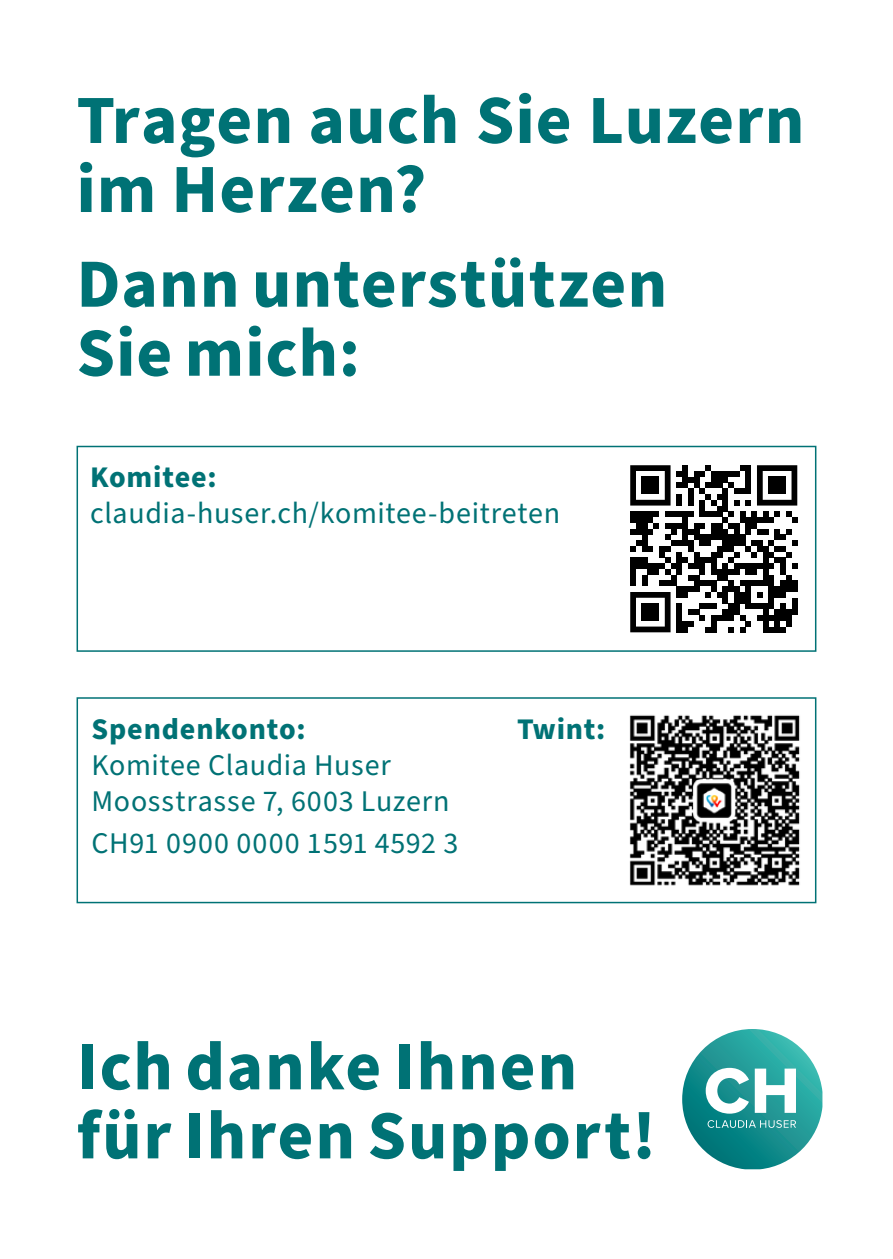
<style>
.page{position:relative;width:893px;height:1259px;background:#fff}
.page>*{position:absolute;margin:0;border:0;box-sizing:border-box;transform-origin:0 0}
.t1{font:700 69px/69px "Source Sans Pro";letter-spacing:.02em;color:#007275}
.t2{font:30px/36px "Source Sans Pro";letter-spacing:.025em;color:#007275}
.t3{font:700 30px "Source Sans Pro";letter-spacing:.025em;color:#007275}
</style>
<div class="page">
<svg style="left:630px;top:465px;width:167px;height:167px"></svg>
<div style="left:642px;top:477px;width:17px;height:17px;background:#000"></div>
<div style="left:768px;top:477px;width:18px;height:17px;background:#000"></div>
<div style="left:642px;top:603px;width:17px;height:18px;background:#000"></div>
<div style="left:77px;top:446px;width:739px;height:206px;border:2px solid #007275"></div>
<div style="left:77px;top:697px;width:739px;height:206px;border:2px solid #007275"></div>
<svg style="left:682px;top:1029px;width:140px;height:140px"></svg>
<img style="left:629px;top:715px;width:171px;height:171px">
<h1 class="t1" style="left:77px;top:87px;width:729px">Tragen auch Sie Luzern im Herzen?</h1>
<h1 class="t1" style="left:77px;top:251px;width:592px">Dann unterstützen<br>Sie mich:</h1>
<p class="t3" style="left:90px;top:457px;width:128px">Komitee:</p>
<p class="t2" style="left:90px;top:496px;width:472px">claudia-huser.ch/komitee-beitreten</p>
<p class="t3" style="left:91px;top:708px;width:216px">Spendenkonto:</p>
<p class="t2" style="left:91px;top:748px;width:360px">Komitee Claudia Huser<br>Moosstrasse 7, 6003 Luzern</p>
<p class="t2" style="left:91px;top:826px;width:368px">CH91 0900 0000 1591 4592 3</p>
<p class="t3" style="left:517px;top:708px;width:90px">Twint:</p>
<h1 class="t1" style="left:77px;top:1033px;width:581px">Ich danke Ihnen für Ihren Support!</h1>
</div>
